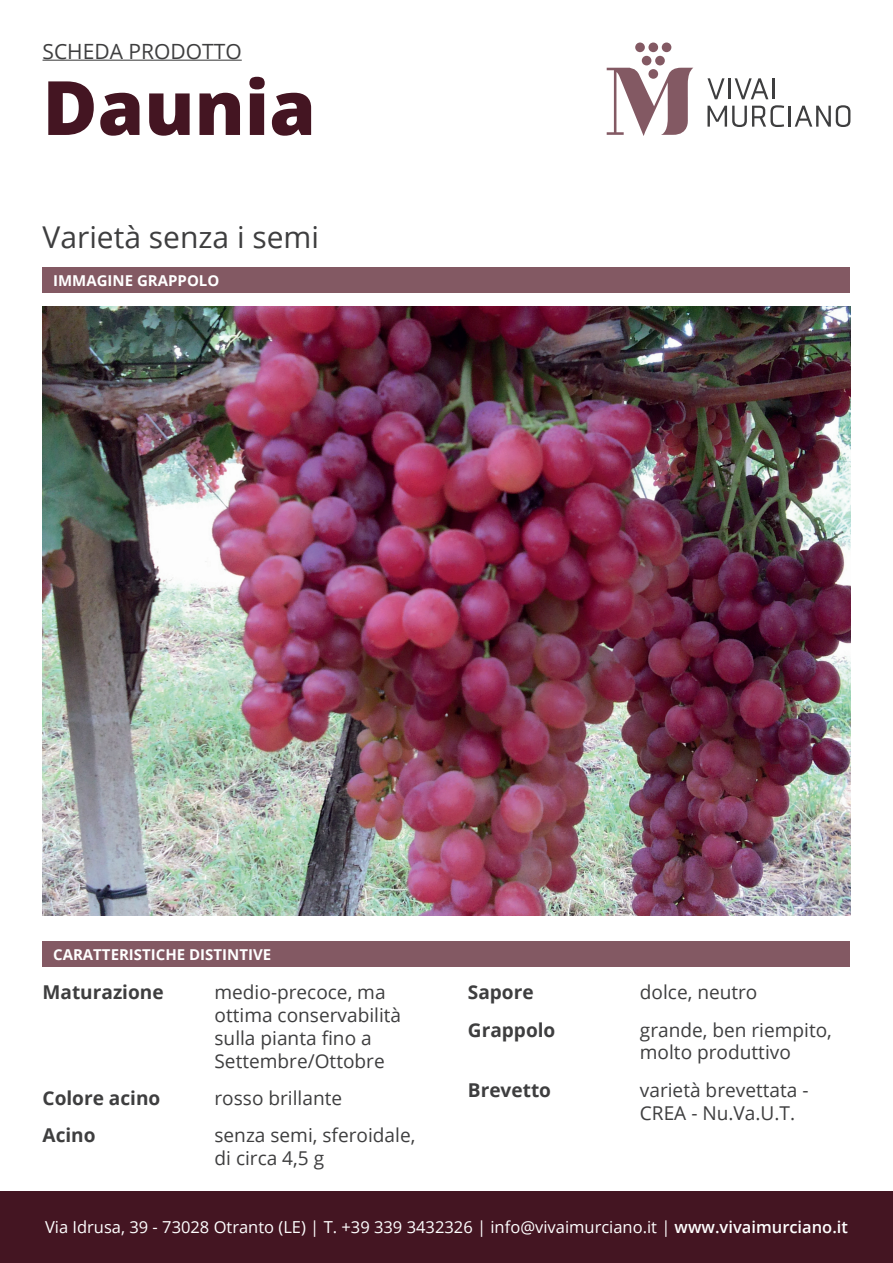
<style>
.page{position:relative;width:893px;height:1263px;background:#fff}
.page>*{position:absolute;margin:0;border:0;box-sizing:border-box;transform-origin:0 0}
.t1{font:800 75px "Open Sans";color:#441522}
.t2{font:30px "Open Sans";color:#3e3e3f}
.t3{font:21px "Open Sans";color:#3e3e3f}
.t4{font:19.05px "Open Sans";color:#3e3e3f}
.t5{font:700 19.05px "Open Sans";color:#3e3e3f}
.t6{font:16.5px "Open Sans";color:#fff}
.t7{font:700 15px "Open Sans";color:#fff}
.s1{font-weight:600}
</style>
<div class="page">
<div style="left:0;top:1191px;width:893px;height:72px;background:#441522"></div>
<svg style="left:607px;top:67px;width:86px;height:69px"></svg>
<div style="left:648px;top:69px;width:10px;height:10px;background:#835963;border-radius:50%"></div>
<div style="left:655px;top:56px;width:10px;height:9px;background:#835963;border-radius:50%"></div>
<div style="left:642px;top:56px;width:9px;height:9px;background:#835963;border-radius:50%"></div>
<div style="left:648px;top:43px;width:10px;height:9px;background:#835963;border-radius:50%"></div>
<div style="left:662px;top:43px;width:9px;height:9px;background:#835963;border-radius:50%"></div>
<div style="left:635px;top:43px;width:10px;height:9px;background:#835963;border-radius:50%"></div>
<svg style="left:707px;top:105px;width:77px;height:22px"></svg>
<hr style="left:788px;top:106px;width:3px;height:21px;background:#3e3e3f">
<svg style="left:795px;top:105px;width:55px;height:22px"></svg>
<svg style="left:707px;top:78px;width:18px;height:21px"></svg>
<hr style="left:728px;top:78px;width:3px;height:21px;background:#3e3e3f">
<svg style="left:735px;top:78px;width:33px;height:21px"></svg>
<hr style="left:772px;top:78px;width:3px;height:21px;background:#3e3e3f">
<hr style="left:43px;top:60px;width:199px;height:1px;background:#3e3e3f">
<div style="left:43px;top:941px;width:807px;height:25px;background:#835963"></div>
<div style="left:43px;top:267px;width:807px;height:26px;background:#835963"></div>
<img style="left:43px;top:307px;width:807px;height:609px">
<p class="t3" style="left:43px;top:37px;width:201px">SCHEDA PRODOTTO</p>
<p class="t1" style="left:43px;top:51px;width:275px">Daunia</p>
<p class="t2" style="left:43px;top:216px;width:278px">Varietà senza i semi</p>
<p class="t7" style="left:53px;top:270px;width:168px">IMMAGINE GRAPPOLO</p>
<p class="t7" style="left:53px;top:943px;width:220px">CARATTERISTICHE DISTINTIVE</p>
<p class="t5" style="left:43px;top:979px;width:123px">Maturazione</p>
<p class="t4" style="left:215px;top:979px;width:173px">medio-precoce, ma</p>
<p class="t4" style="left:215px;top:1002px;width:188px">ottima conservabilità</p>
<p class="t4" style="left:215px;top:1025px;width:159px">sulla pianta fino a</p>
<p class="t4" style="left:215px;top:1048px;width:172px">Settembre/Ottobre</p>
<p class="t5" style="left:43px;top:1085px;width:119px">Colore acino</p>
<p class="t4" style="left:215px;top:1085px;width:129px">rosso brillante</p>
<p class="t5" style="left:43px;top:1122px;width:55px">Acino</p>
<p class="t4" style="left:215px;top:1122px;width:202px">senza semi, sferoidale,</p>
<p class="t4" style="left:215px;top:1145px;width:111px">di circa 4,5 g</p>
<p class="t5" style="left:468px;top:979px;width:67px">Sapore</p>
<p class="t4" style="left:640px;top:979px;width:119px">dolce, neutro</p>
<p class="t5" style="left:468px;top:1016px;width:89px">Grappolo</p>
<p class="t4" style="left:640px;top:1016px;width:194px">grande, ben riempito,</p>
<p class="t4" style="left:640px;top:1039px;width:153px">molto produttivo</p>
<p class="t5" style="left:468px;top:1076px;width:85px">Brevetto</p>
<p class="t4" style="left:640px;top:1077px;width:170px">varietà brevettata -</p>
<p class="t4" style="left:640px;top:1099px;width:157px">CREA - Nu.Va.U.T.</p>
<p class="t6" style="left:45px;top:1216px;width:804px">Via Idrusa, 39 - 73028 Otranto (LE) | T. +39 339 3432326 | info@vivaimurciano.it | <span class="s1">www.vivaimurciano.it</span></p>
</div>
